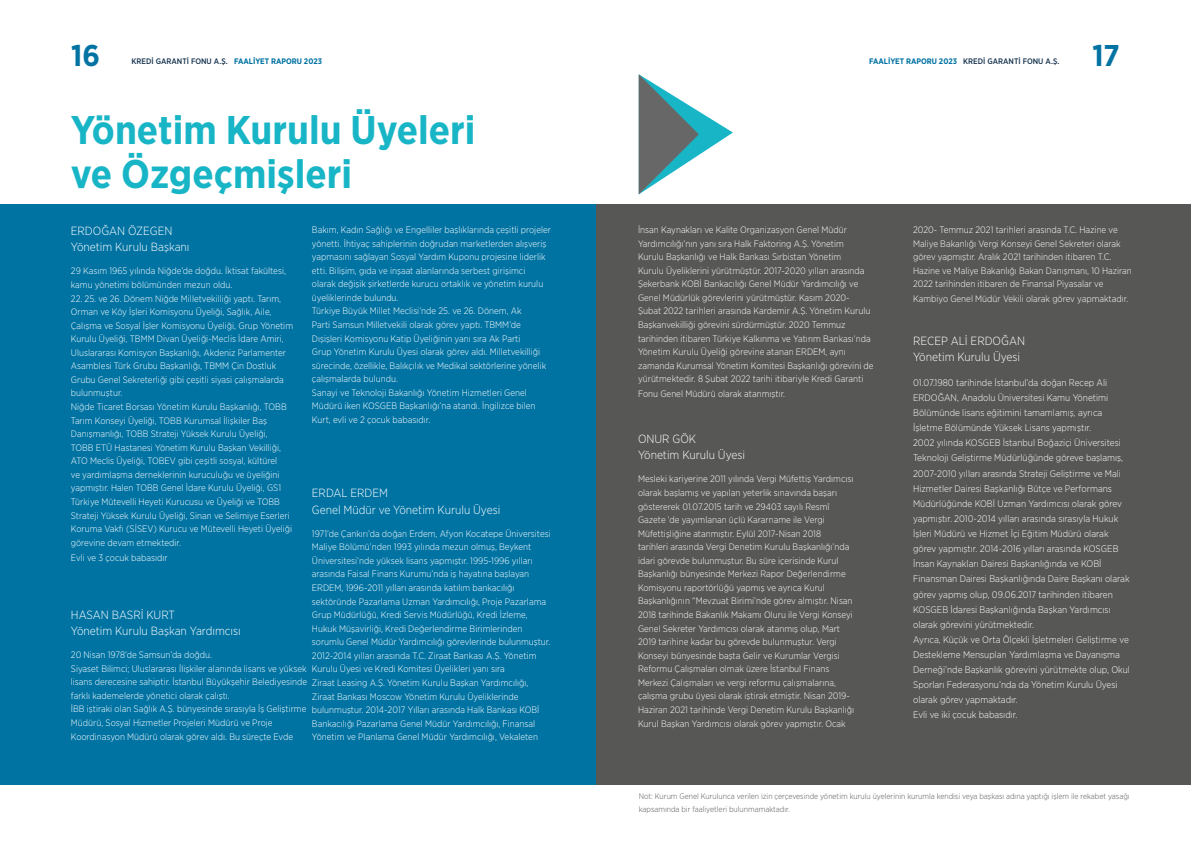
<style>
.page{position:relative;width:1191px;height:842px;background:#fff}
.page>*{position:absolute;margin:0;border:0;box-sizing:border-box;transform-origin:0 0}
.t1{font:700 40px/44px "Gotham Narrow";color:#18b5c6}
.t2{font:700 30px "Gotham Narrow";color:#0073a3}
.t3{font:300 11.9px/16.2px "Gotham Narrow";color:#fff}
.t4{font:300 9.6px/15.1px "Gotham Narrow";color:#fff}
.t5{font:300 9.4px/13.6px "Gotham Narrow";color:#fff}
.t6{font:300 8px/12.6px "Gotham Narrow";color:#575756}
.t7{font:500 8px "Gotham Narrow";color:#13314d}
.s1{font-weight:700;color:#0073a3}
</style>
<div class="page">
<div style="left:0;top:204px;width:1191px;height:581px;background:#575756"></div>
<div style="left:0;top:204px;width:595px;height:581px;background:#0073a3"></div>
<svg style="left:639px;top:74px;width:94px;height:120px"></svg>
<h2 class="t2" style="left:71px;top:36px;width:30px">16</h2>
<p class="t7" style="left:132px;top:56px;width:192px">KREDİ GARANTİ FONU A.Ş. <span class="s1">FAALİYET RAPORU 2023</span></p>
<p class="t7" style="left:869px;top:56px;width:192px"><span class="s1">FAALİYET RAPORU 2023</span> KREDİ GARANTİ FONU A.Ş.</p>
<h2 class="t2" style="left:1092px;top:36px;width:29px">17</h2>
<h1 class="t1" style="left:71px;top:107px;width:406px">Yönetim Kurulu Üyeleri ve Özgeçmişleri</h1>
<p class="t3" style="left:71px;top:222px;width:120px">ERDOĞAN ÖZEGEN<br>Yönetim Kurulu Başkanı</p>
<p class="t5" style="left:71px;top:264px;width:217px">29 Kasım 1965 yılında Niğde’de doğdu. İktisat fakültesi, kamu yönetimi bölümünden mezun oldu.</p>
<p class="t5" style="left:71px;top:291px;width:224px">22. 25. ve 26. Dönem Niğde Milletvekilliği yaptı. Tarım, Orman ve Köy İşleri Komisyonu Üyeliği, Sağlık, Aile, Çalışma ve Sosyal İşler Komisyonu Üyeliği, Grup Yönetim Kurulu Üyeliği, TBMM Divan Üyeliği-Meclis İdare Amiri, Uluslararası Komisyon Başkanlığı, Akdeniz Parlamenter Asamblesi Türk Grubu Başkanlığı, TBMM Çin Dostluk Grubu Genel Sekreterliği gibi çeşitli siyasi çalışmalarda bulunmuştur.<br>Niğde Ticaret Borsası Yönetim Kurulu Başkanlığı, TOBB Tarım Konseyi Üyeliği, TOBB Kurumsal İlişkiler Baş Danışmanlığı, TOBB Strateji Yüksek Kurulu Üyeliği,<br>TOBB ETÜ Hastanesi Yönetim Kurulu Başkan Vekilliği, ATO Meclis Üyeliği, TOBEV gibi çeşitli sosyal, kültürel<br>ve yardımlaşma derneklerinin kuruculuğu ve üyeliğini yapmıştır. Halen TOBB Genel İdare Kurulu Üyeliği, GS1<br>Türkiye Mütevelli Heyeti Kurucusu ve Üyeliği ve TOBB Strateji Yüksek Kurulu Üyeliği, Sinan ve Selimiye Eserleri Koruma Vakfı (SİSEV) Kurucu ve Mütevelli Heyeti Üyeliği görevine devam etmektedir.</p>
<p class="t5" style="left:71px;top:550px;width:98px">Evli ve 3 çocuk babasıdır</p>
<p class="t5" style="left:312px;top:223px;width:241px">Bakım, Kadın Sağlığı ve Engelliler başlıklarında çeşitli projeler yönetti. İhtiyaç sahiplerinin doğrudan marketlerden alışveriş yapmasını sağlayan Sosyal Yardım Kuponu projesine liderlik etti. Bilişim, gıda ve inşaat alanlarında serbest girişimci olarak değişik şirketlerde kurucu ortaklık ve yönetim kurulu üyeliklerinde bulundu.<br>Türkiye Büyük Millet Meclisi’nde 25. ve 26. Dönem, Ak<br>Parti Samsun Milletvekili olarak görev yaptı. TBMM’de Dışişleri Komisyonu Katip Üyeliğinin yanı sıra Ak Parti<br>Grup Yönetim Kurulu Üyesi olarak görev aldı. Milletvekilliği sürecinde, özellikle, Balıkçılık ve Medikal sektörlerine yönelik çalışmalarda bulundu.<br>Sanayi ve Teknoloji Bakanlığı Yönetim Hizmetleri Genel Müdürü iken KOSGEB Başkanlığı’na atandı. İngilizce bilen Kurt, evli ve 2 çocuk babasıdır.</p>
<p class="t3" style="left:312px;top:485px;width:190px">ERDAL ERDEM<br>Genel Müdür ve Yönetim Kurulu Üyesi</p>
<p class="t5" style="left:312px;top:526px;width:240px">1971’de Çankırı’da doğan Erdem, Afyon Kocatepe Üniversitesi Maliye Bölümü’nden 1993 yılında mezun olmuş, Beykent Üniversitesi’nde yüksek lisans yapmıştır. 1995-1996 yılları arasında Faisal Finans Kurumu’nda iş hayatına başlayan ERDEM, 1996-2011 yılları arasında katılım bankacılığı sektöründe Pazarlama Uzman Yardımcılığı, Proje Pazarlama Grup Müdürlüğü, Kredi Servis Müdürlüğü, Kredi İzleme, Hukuk Müşavirliği, Kredi Değerlendirme Birimlerinden sorumlu Genel Müdür Yardımcılığı görevlerinde bulunmuştur.<br>2012-2014 yılları arasında T.C. Ziraat Bankası A.Ş. Yönetim Kurulu Üyesi ve Kredi Komitesi Üyelikleri yanı sıra<br>Ziraat Leasing A.Ş. Yönetim Kurulu Başkan Yardımcılığı, Ziraat Bankası Moscow Yönetim Kurulu Üyeliklerinde bulunmuştur. 2014-2017 Yılları arasında Halk Bankası KOBİ Bankacılığı Pazarlama Genel Müdür Yardımcılığı, Finansal Yönetim ve Planlama Genel Müdür Yardımcılığı, Vekaleten</p>
<p class="t3" style="left:71px;top:606px;width:171px">HASAN BASRİ KURT<br>Yönetim Kurulu Başkan Yardımcısı</p>
<p class="t5" style="left:71px;top:648px;width:238px">20 Nisan 1978’de Samsun’da doğdu.<br>Siyaset Bilimci; Uluslararası İlişkiler alanında lisans ve yüksek lisans derecesine sahiptir. İstanbul Büyükşehir Belediyesinde farklı kademelerde yönetici olarak çalıştı.<br>İBB iştiraki olan Sağlık A.Ş. bünyesinde sırasıyla İş Geliştirme Müdürü, Sosyal Hizmetler Projeleri Müdürü ve Proje Koordinasyon Müdürü olarak görev aldı. Bu süreçte Evde</p>
<p class="t5" style="left:638px;top:223px;width:237px">İnsan Kaynakları ve Kalite Organizasyon Genel Müdür Yardımcılığı’nın yanı sıra Halk Faktoring A.Ş. Yönetim<br>Kurulu Başkanlığı ve Halk Bankası Sırbistan Yönetim<br>Kurulu Üyeliklerini yürütmüştür. 2017-2020 yılları arasında Şekerbank KOBİ Bankacılığı Genel Müdür Yardımcılığı ve Genel Müdürlük görevlerini yürütmüştür. Kasım 2020- Şubat 2022 tarihleri arasında Kardemir A.Ş. Yönetim Kurulu Başkanvekilliği görevini sürdürmüştür. 2020 Temmuz tarihinden itibaren Türkiye Kalkınma ve Yatırım Bankası’nda Yönetim Kurulu Üyeliği görevine atanan ERDEM, aynı zamanda Kurumsal Yönetim Komitesi Başkanlığı görevini de yürütmektedir. 8 Şubat 2022 tarihi itibariyle Kredi Garanti</p>
<p class="t5" style="left:638px;top:387px;width:149px">Fonu Genel Müdürü olarak atanmıştır.</p>
<p class="t3" style="left:638px;top:430px;width:108px">ONUR GÖK<br>Yönetim Kurulu Üyesi</p>
<p class="t5" style="left:638px;top:472px;width:218px">Mesleki kariyerine 2011 yılında Vergi Müfettiş Yardımcısı olarak başlamış ve yapılan yeterlik sınavında başarı göstererek 01.07.2015 tarih ve 29403 sayılı Resmî Gazete ’de yayımlanan üçlü Kararname ile Vergi Müfettişliğine atanmıştır. Eylül 2017-Nisan 2018<br>tarihleri arasında Vergi Denetim Kurulu Başkanlığı’nda idari görevde bulunmuştur. Bu süre içerisinde Kurul Başkanlığı bünyesinde Merkezi Rapor Değerlendirme Komisyonu raportörlüğü yapmış ve ayrıca Kurul Başkanlığının “Mevzuat Birimi’nde görev almıştır. Nisan 2018 tarihinde Bakanlık Makamı Oluru ile Vergi Konseyi Genel Sekreter Yardımcısı olarak atanmış olup, Mart 2019 tarihine kadar bu görevde bulunmuştur. Vergi Konseyi bünyesinde başta Gelir ve Kurumlar Vergisi Reformu Çalışmaları olmak üzere İstanbul Finans Merkezi Çalışmaları ve vergi reformu çalışmalarına, çalışma grubu üyesi olarak iştirak etmiştir. Nisan 2019- Haziran 2021 tarihinde Vergi Denetim Kurulu Başkanlığı Kurul Başkan Yardımcısı olarak görev yapmıştır. Ocak</p>
<p class="t5" style="left:913px;top:223px;width:220px">2020- Temmuz 2021 tarihleri arasında T.C. Hazine ve Maliye Bakanlığı Vergi Konseyi Genel Sekreteri olarak görev yapmıştır. Aralık 2021 tarihinden itibaren T.C.<br>Hazine ve Maliye Bakanlığı Bakan Danışmanı, 10 Haziran 2022 tarihinden itibaren de Finansal Piyasalar ve</p>
<p class="t5" style="left:913px;top:292px;width:217px">Kambiyo Genel Müdür Vekili olarak görev yapmaktadır.</p>
<p class="t3" style="left:913px;top:332px;width:113px">RECEP ALİ ERDOĞAN<br>Yönetim Kurulu Üyesi</p>
<p class="t4" style="left:913px;top:375px;width:218px">01.07.1980 tarihinde İstanbul’da doğan Recep Ali ERDOĞAN, Anadolu Üniversitesi Kamu Yönetimi Bölümünde lisans eğitimini tamamlamış, ayrıca İşletme Bölümünde Yüksek Lisans yapmıştır.<br>2002 yılında KOSGEB İstanbul Boğaziçi Üniversitesi Teknoloji Geliştirme Müdürlüğünde göreve başlamış, 2007-2010 yılları arasında Strateji Geliştirme ve Mali Hizmetler Dairesi Başkanlığı Bütçe ve Performans Müdürlüğünde KOBİ Uzman Yardımcısı olarak görev yapmıştır. 2010-2014 yılları arasında sırasıyla Hukuk İşleri Müdürü ve Hizmet İçi Eğitim Müdürü olarak görev yapmıştır. 2014-2016 yılları arasında KOSGEB İnsan Kaynakları Dairesi Başkanlığında ve KOBİ Finansman Dairesi Başkanlığında Daire Başkanı olarak görev yapmış olup, 09.06.2017 tarihinden itibaren KOSGEB İdaresi Başkanlığında Başkan Yardımcısı olarak görevini yürütmektedir.<br>Ayrıca, Küçük ve Orta Ölçekli İşletmeleri Geliştirme ve Destekleme Mensupları Yardımlaşma ve Dayanışma Derneği’nde Başkanlık görevini yürütmekte olup, Okul Sporları Federasyonu’nda da Yönetim Kurulu Üyesi olarak görev yapmaktadır.<br>Evli ve iki çocuk babasıdır.</p>
<p class="t6" style="left:639px;top:790px;width:492px">Not: Kurum Genel Kurulunca verilen izin çerçevesinde yönetim kurulu üyelerinin kurumla kendisi veya başkası adına yaptığı işlem ile rekabet yasağı kapsamında bir faaliyetleri bulunmamaktadır.</p>
</div>
